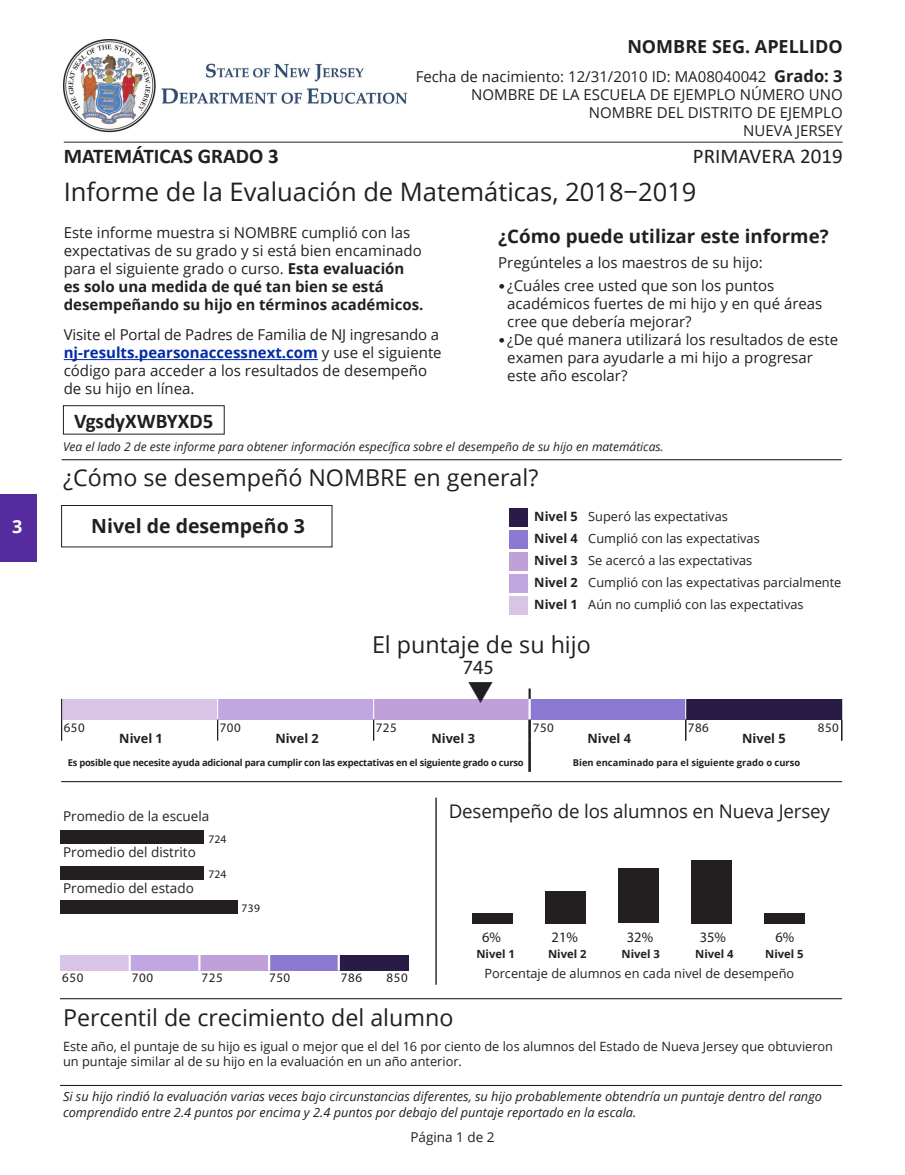
<style>
.page{position:relative;width:905px;height:1175px;background:#fff}
.page>*{position:absolute;margin:0;border:0;box-sizing:border-box;transform-origin:0 0}
.Heading_3_CO{font:25.5px "Open Sans";color:#231f20}
.t1{font:23.25px "Open Sans";color:#231f20}
.Heading_2_CO{font:700 21px "Calibri";color:#231f20}
.Heading_2_CO-2{font:21px "Calibri";color:#231f20}
.t2{font:700 20.25px "Helvetica";color:#231f20}
.t3{font:700 19.5px "Open Sans";color:#231f20}
.t4{font:18.75px "Open Sans";letter-spacing:-.01em;color:#231f20}
.Heading_4_CO{font:700 18.75px "Open Sans";color:#231f20}
.NOMBRE_APELLIDO_CO{font:700 18px "Open Sans";color:#231f20}
.t5{font:700 18px "Open Sans";color:#fff}
.Body_1_CO{font:15px/18px "Open Sans";color:#231f20}
.NOMBRE_DE_LA_ESCUELA{font:15px "Open Sans";color:#231f20}
.ID_CO{font:15px "Open Sans";color:#231f20}
.Body_1_indent_CO{font:15px "Open Sans";color:#231f20}
.t6{font:14.4px "Helvetica";color:#231f20}
.t7{font:13.5px "Open Sans";color:#231f20}
.t8{font:700 13.05px "Helvetica";letter-spacing:.045em;color:#231f20}
.t9{font:13.05px "Helvetica";letter-spacing:.045em;color:#231f20}
.t10{font:12.75px/21.8px "Open Sans";color:#231f20}
.Body_note_CO{font:italic 12.75px/15.3px "Open Sans";color:#231f20}
.t11{font:700 12.75px "Open Sans";color:#231f20}
.Body_note_CO-2{font:italic 12px "Open Sans";color:#231f20}
.t12{font:700 11.55px "Helvetica";color:#231f20}
.t13{font:700 11.25px "Open Sans";color:#231f20}
.t14{font:700 9.3px "Open Sans";letter-spacing:-.025em;color:#231f20}
.t15{font:700 9.3px "Open Sans";color:#231f20}
.s1{font-weight:700;font-size:16.5px}
.s2{font-weight:700}
.s3{font-weight:700;color:#002baa}
.s4{font-family:"Calibri"}
</style>
<div class="page">
<div style="left:62px;top:699px;width:155px;height:20px;background:#d8c5e6"></div>
<div style="left:217px;top:699px;width:156px;height:20px;background:#c0a7e2"></div>
<div style="left:373px;top:699px;width:156px;height:20px;background:#c0a0d8"></div>
<div style="left:529px;top:699px;width:156px;height:20px;background:#8c7ad2"></div>
<div style="left:685px;top:699px;width:156px;height:20px;background:#2a1b46"></div>
<svg style="left:528px;top:688px;width:2px;height:11px"></svg>
<hr style="left:528px;top:699px;width:2px;height:20px;background:#fff">
<svg style="left:61px;top:699px;width:1px;height:41px"></svg>
<svg style="left:217px;top:699px;width:1px;height:41px"></svg>
<svg style="left:373px;top:699px;width:1px;height:41px"></svg>
<hr style="left:528px;top:719px;width:2px;height:21px;background:#231f20">
<svg style="left:685px;top:699px;width:1px;height:41px"></svg>
<svg style="left:841px;top:699px;width:1px;height:41px"></svg>
<hr style="left:528px;top:740px;width:2px;height:31px;background:#231f20">
<hr style="left:62px;top:459px;width:779px;height:1px;background:#231f20">
<div style="left:61px;top:505px;width:271px;height:42px;border:1px solid #231f20"></div>
<hr style="left:60px;top:998px;width:782px;height:1px;background:#231f20">
<hr style="left:60px;top:1084px;width:782px;height:2px;background:#231f20">
<div style="left:472px;top:913px;width:41px;height:10px;background:#231f20"></div>
<div style="left:545px;top:891px;width:40px;height:32px;background:#231f20"></div>
<div style="left:618px;top:868px;width:40px;height:55px;background:#231f20"></div>
<div style="left:691px;top:860px;width:40px;height:63px;background:#231f20"></div>
<div style="left:764px;top:913px;width:40px;height:10px;background:#231f20"></div>
<hr style="left:61px;top:781px;width:781px;height:1px;background:#231f20">
<div style="left:60px;top:900px;width:177px;height:13px;background:#231f20"></div>
<div style="left:60px;top:830px;width:143px;height:13px;background:#231f20"></div>
<div style="left:60px;top:866px;width:143px;height:13px;background:#231f20"></div>
<div style="left:508px;top:508px;width:19px;height:19px;background:#2a1b46"></div>
<div style="left:508px;top:530px;width:19px;height:19px;background:#8c7ad2"></div>
<div style="left:508px;top:552px;width:19px;height:19px;background:#c0a0d8"></div>
<div style="left:508px;top:574px;width:19px;height:19px;background:#c0a7e2"></div>
<div style="left:508px;top:596px;width:19px;height:18px;background:#d8c5e6"></div>
<div style="left:60px;top:955px;width:70px;height:15px;background:#d8c5e6"></div>
<div style="left:130px;top:955px;width:69px;height:15px;background:#c0a7e2"></div>
<div style="left:199px;top:955px;width:70px;height:15px;background:#c0a0d8"></div>
<div style="left:269px;top:955px;width:70px;height:15px;background:#8c7ad2"></div>
<div style="left:339px;top:955px;width:69px;height:15px;background:#2a1b46"></div>
<svg style="left:129px;top:955px;width:2px;height:15px"></svg>
<svg style="left:198px;top:955px;width:2px;height:15px"></svg>
<svg style="left:268px;top:955px;width:2px;height:15px"></svg>
<svg style="left:338px;top:955px;width:2px;height:15px"></svg>
<hr style="left:435px;top:797px;width:1px;height:187px;background:#040503">
<hr style="left:64px;top:142px;width:778px;height:1px;background:#231f20">
<hr style="left:64px;top:359px;width:254px;height:1px;background:#002baa">
<img style="left:63px;top:39px;width:345px;height:94px">
<div style="left:63px;top:405px;width:161px;height:29px;border:1px solid #231f20"></div>
<div style="left:0;top:494px;width:37px;height:68px;background:#552b9d"></div>
<p class="t5" style="left:12px;top:514px;width:12px">3</p>
<p class="NOMBRE_APELLIDO_CO" style="left:627px;top:34px;width:217px">NOMBRE SEG. APELLIDO</p>
<p class="ID_CO" style="left:415px;top:66px;width:428px">Fecha de nacimiento: 12/31/2010 ID: MA08040042 <span class="s1">Grado: 3</span></p>
<p class="NOMBRE_DE_LA_ESCUELA" style="left:471px;top:84px;width:373px">NOMBRE DE LA ESCUELA DE EJEMPLO NÚMERO UNO</p>
<p class="NOMBRE_DE_LA_ESCUELA" style="left:589px;top:102px;width:255px">NOMBRE DEL DISTRITO DE EJEMPLO</p>
<p class="NOMBRE_DE_LA_ESCUELA" style="left:743px;top:120px;width:101px">NUEVA JERSEY</p>
<p class="Heading_2_CO" style="left:64px;top:141px;width:216px">MATEMÁTICAS GRADO 3</p>
<p class="Heading_2_CO-2" style="left:692px;top:141px;width:151px">PRIMAVERA 2019</p>
<p class="Heading_3_CO" style="left:64px;top:174px;width:634px">Informe de la Evaluación de Matemáticas, 2018−2019</p>
<p class="Body_1_CO" style="left:64px;top:223px;width:361px">Este informe muestra si NOMBRE cumplió con las expectativas de su grado y si está bien encaminado para el siguiente grado o curso. <span class="s2">Esta evaluación es solo una medida de qué tan bien se está desempeñando su hijo en términos académicos.</span></p>
<p class="Body_1_CO" style="left:64px;top:325px;width:379px">Visite el Portal de Padres de Familia de NJ ingresando a <span class="s3">nj-results.pearsonaccessnext.com</span> y use el siguiente código para acceder a los resultados de desempeño de su hijo en línea.</p>
<p class="Heading_4_CO" style="left:498px;top:223px;width:332px">¿Cómo puede utilizar este informe?</p>
<p class="Body_1_indent_CO" style="left:498px;top:253px;width:266px">Pregúnteles a los maestros de su hijo:</p>
<p class="Body_1_CO" style="left:507px;top:276px;width:317px;text-indent:-9px"><span class="s4">•</span>¿Cuáles cree usted que son los puntos académicos fuertes de mi hijo y en qué áreas cree que debería mejorar?</p>
<p class="Body_1_CO" style="left:507px;top:330px;width:332px;text-indent:-9px"><span class="s4">•</span>¿De qué manera utilizará los resultados de este examen para ayudarle a mi hijo a progresar este año escolar?</p>
<p class="Heading_2_CO" style="left:74px;top:406px;width:140px">VgsdyXWBYXD5</p>
<p class="Body_note_CO-2" style="left:63px;top:438px;width:602px">Vea el lado 2 de este informe para obtener información específica sobre el desempeño de su hijo en matemáticas.</p>
<h2 class="t1" style="left:63px;top:461px;width:477px">¿Cómo se desempeñó NOMBRE en general?</h2>
<h3 class="t3" style="left:91px;top:512px;width:215px">Nivel de desempeño 3</h3>
<p class="t10" style="left:534px;top:505px;width:308px"><span class="s2">Nivel 5</span> Superó las expectativas<br><span class="s2">Nivel 4</span> Cumplió con las expectativas<br><span class="s2">Nivel 3</span> Se acercó a las expectativas<br><span class="s2">Nivel 2</span> Cumplió con las expectativas parcialmente <span class="s2">Nivel 1</span> Aún no cumplió con las expectativas</p>
<h2 class="t1" style="left:372px;top:628px;width:220px">El puntaje de su hijo</h2>
<h3 class="t2" style="left:463px;top:655px;width:33px">745</h3>
<p class="t8" style="left:64px;top:719px;width:23px">650</p>
<p class="t8" style="left:220px;top:719px;width:23px">700</p>
<p class="t8" style="left:375px;top:719px;width:23px">725</p>
<p class="t8" style="left:532px;top:719px;width:23px">750</p>
<p class="t8" style="left:687px;top:719px;width:23px">786</p>
<p class="t8" style="left:817px;top:719px;width:23px">850</p>
<p class="t11" style="left:119px;top:729px;width:45px">Nivel 1</p>
<p class="t11" style="left:275px;top:729px;width:45px">Nivel 2</p>
<p class="t11" style="left:431px;top:729px;width:45px">Nivel 3</p>
<p class="t11" style="left:587px;top:729px;width:45px">Nivel 4</p>
<p class="t11" style="left:742px;top:729px;width:45px">Nivel 5</p>
<p class="t14" style="left:68px;top:756px;width:457px">Es posible que necesite ayuda adicional para cumplir con las expectativas en el siguiente grado o curso</p>
<p class="t15" style="left:573px;top:756px;width:229px">Bien encaminado para el siguiente grado o curso</p>
<p class="t7" style="left:63px;top:806px;width:148px">Promedio de la escuela</p>
<p class="t7" style="left:63px;top:842px;width:134px">Promedio del distrito</p>
<p class="t7" style="left:63px;top:878px;width:132px">Promedio del estado</p>
<p class="t12" style="left:208px;top:831px;width:19px">724</p>
<p class="t12" style="left:208px;top:867px;width:19px">724</p>
<p class="t12" style="left:241px;top:901px;width:20px">739</p>
<p class="t9" style="left:62px;top:970px;width:23px">650</p>
<p class="t9" style="left:132px;top:970px;width:23px">700</p>
<p class="t9" style="left:201px;top:970px;width:23px">725</p>
<p class="t9" style="left:269px;top:970px;width:23px">750</p>
<p class="t9" style="left:341px;top:970px;width:23px">786</p>
<p class="t9" style="left:386px;top:970px;width:23px">850</p>
<p class="t4" style="left:449px;top:798px;width:382px">Desempeño de los alumnos en Nueva Jersey</p>
<p class="t6" style="left:482px;top:928px;width:20px">6%</p>
<p class="t6" style="left:551px;top:928px;width:28px">21%</p>
<p class="t6" style="left:627px;top:928px;width:28px">32%</p>
<p class="t6" style="left:699px;top:928px;width:28px">35%</p>
<p class="t6" style="left:775px;top:928px;width:20px">6%</p>
<p class="t13" style="left:476px;top:946px;width:40px">Nivel 1</p>
<p class="t13" style="left:548px;top:946px;width:40px">Nivel 2</p>
<p class="t13" style="left:621px;top:946px;width:40px">Nivel 3</p>
<p class="t13" style="left:695px;top:946px;width:40px">Nivel 4</p>
<p class="t13" style="left:765px;top:946px;width:40px">Nivel 5</p>
<p class="t10" style="left:484px;top:961px;width:311px">Porcentaje de alumnos en cada nivel de desempeño</p>
<h2 class="t1" style="left:63px;top:1001px;width:392px">Percentil de crecimiento del alumno</h2>
<p class="t10" style="left:63px;top:1037px;width:771px;line-height:15.3px">Este año, el puntaje de su hijo es igual o mejor que el del 16 por ciento de los alumnos del Estado de Nueva Jersey que obtuvieron un puntaje similar al de su hijo en la evaluación en un año anterior.</p>
<p class="Body_note_CO" style="left:63px;top:1088px;width:760px">Si su hijo rindió la evaluación varias veces bajo circunstancias diferentes, su hijo probablemente obtendría un puntaje dentro del rango comprendido entre 2.4 puntos por encima y 2.4 puntos por debajo del puntaje reportado en la escala.</p>
<p class="t7" style="left:410px;top:1127px;width:86px">Página 1 de 2</p>
</div>
